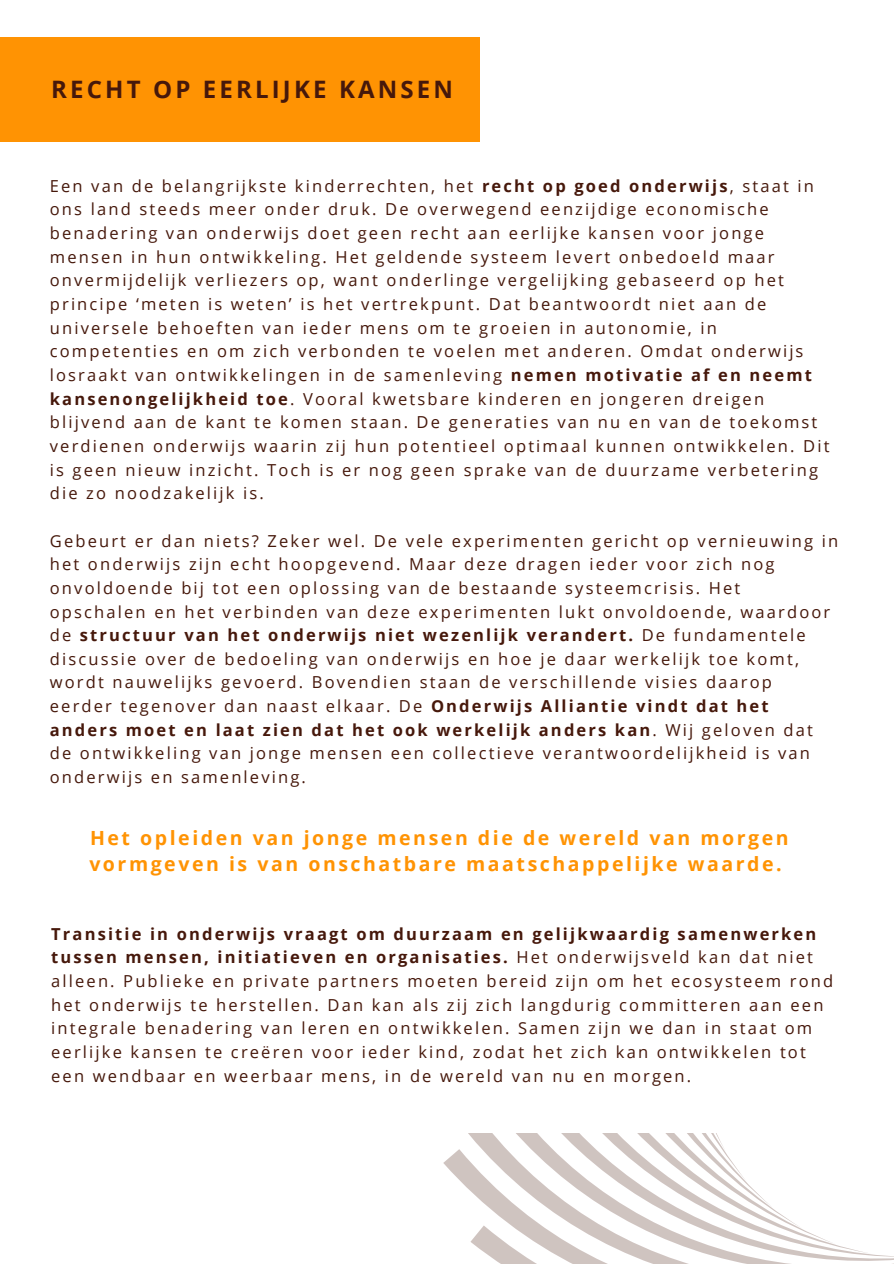
<style>
.page{position:relative;width:894px;height:1264px;background:#fff}
.page>*{position:absolute;margin:0;border:0;box-sizing:border-box;transform-origin:0 0}
.t1{font:700 24px "Open Sans";letter-spacing:.13em;color:#46180b}
.t2{font:700 19.5px/26px "Open Sans";letter-spacing:.13em;color:#ff9303}
.t3{font:16.5px/23.7px "Open Sans";letter-spacing:.13em;color:#46180b}
.s1{font-weight:700}
</style>
<div class="page">
<svg style="left:443px;top:1149px;width:27px;height:42px"></svg>
<svg style="left:470px;top:1133px;width:423px;height:130px"></svg>
<div style="left:0;top:38px;width:480px;height:103px;background:#ff9303"></div>
<p class="t1" style="left:51px;top:73px;width:403px">RECHT OP EERLIJKE KANSEN</p>
<p class="t3" style="left:50px;top:173px;width:781px">Een van de belangrijkste kinderrechten, het <span class="s1">recht op goed onderwijs</span>, staat in ons land steeds meer onder druk. De overwegend eenzijdige economische benadering van onderwijs doet geen recht aan eerlijke kansen voor jonge mensen in hun ontwikkeling. Het geldende systeem levert onbedoeld maar onvermijdelijk verliezers op, want onderlinge vergelijking gebaseerd op het principe ‘meten is weten’ is het vertrekpunt. Dat beantwoordt niet aan de universele behoeften van ieder mens om te groeien in autonomie, in competenties en om zich verbonden te voelen met anderen. Omdat onderwijs losraakt van ontwikkelingen in de samenleving <span class="s1">nemen motivatie af en neemt kansenongelijkheid toe</span>. Vooral kwetsbare kinderen en jongeren dreigen blijvend aan de kant te komen staan. De generaties van nu en van de toekomst verdienen onderwijs waarin zij hun potentieel optimaal kunnen ontwikkelen. Dit is geen nieuw inzicht. Toch is er nog geen sprake van de duurzame verbetering die zo noodzakelijk is.</p>
<p class="t3" style="left:50px;top:528px;width:789px">Gebeurt er dan niets? Zeker wel. De vele experimenten gericht op vernieuwing in het onderwijs zijn echt hoopgevend. Maar deze dragen ieder voor zich nog onvoldoende bij tot een oplossing van de bestaande systeemcrisis. Het opschalen en het verbinden van deze experimenten lukt onvoldoende, waardoor de <span class="s1">structuur van het onderwijs niet wezenlijk verandert.</span> De fundamentele discussie over de bedoeling van onderwijs en hoe je daar werkelijk toe komt, wordt nauwelijks gevoerd. Bovendien staan de verschillende visies daarop<br>eerder tegenover dan naast elkaar. De <span class="s1">Onderwijs Alliantie vindt dat het anders moet en laat zien dat het ook werkelijk anders kan</span>. Wij geloven dat de ontwikkeling van jonge mensen een collectieve verantwoordelijkheid is van onderwijs en samenleving.</p>
<p class="t2" style="left:89px;top:824px;width:700px">Het opleiden van jonge mensen die de wereld van morgen vormgeven is van onschatbare maatschappelijke waarde.</p>
<p class="t3" style="left:51px;top:921px;width:783px"><span class="s1">Transitie in onderwijs vraagt om duurzaam en gelijkwaardig samenwerken tussen mensen, initiatieven en organisaties.</span> Het onderwijsveld kan dat niet alleen. Publieke en private partners moeten bereid zijn om het ecosysteem rond het onderwijs te herstellen. Dan kan als zij zich langdurig committeren aan een integrale benadering van leren en ontwikkelen. Samen zijn we dan in staat om eerlijke kansen te creëren voor ieder kind, zodat het zich kan ontwikkelen tot een wendbaar en weerbaar mens, in de wereld van nu en morgen.</p>
</div>
